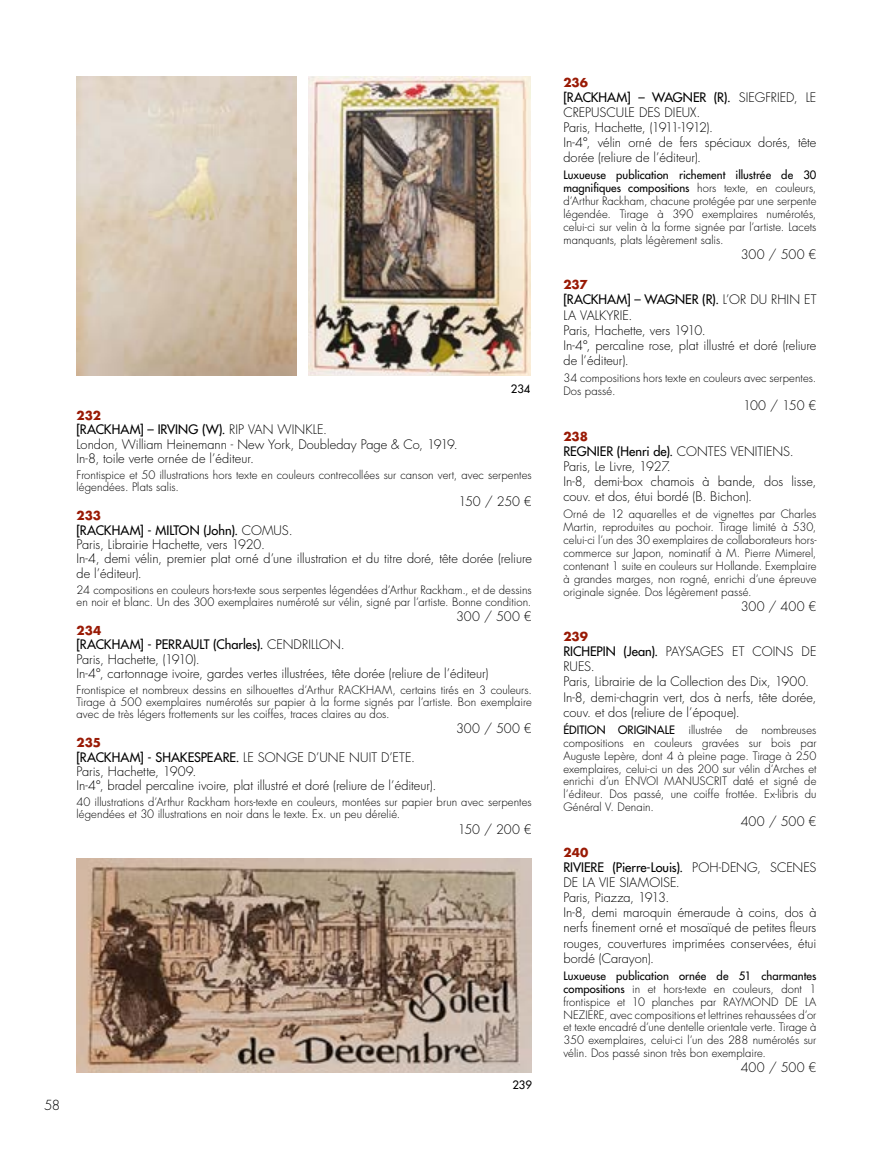
<style>
.page{position:relative;width:893px;height:1149px;background:#fff}
.page>*{position:absolute;margin:0;border:0;box-sizing:border-box;transform-origin:0 0}
.t1{font:300 13.5px "Futura Std";color:#000}
.t2{font:300 12.75px/15.1px "Futura Std";color:#000}
.t3{font:700 12px "Futura Std";letter-spacing:-.005em;color:#991a05}
.t4{font:300 11.25px/12.9px "Futura Std";letter-spacing:.005em;color:#000;text-align:justify}
.t5{font:500 11.25px "Futura Std";color:#000}
.s1{font-weight:500}
</style>
<div class="page">
<img style="left:309px;top:77px;width:221px;height:298px">
<img style="left:77px;top:858px;width:455px;height:213px">
<p class="t5" style="left:511px;top:381px;width:21px">234</p>
<p class="t3" style="left:77px;top:407px;width:26px">232</p>
<p class="t2" style="left:77px;top:423px;width:383px;line-height:14.2px"><span class="s1">[RACKHAM] – IRVING (W).</span> RIP VAN WINKLE.<br>London, William Heinemann - New York, Doubleday Page &amp; Co, 1919.<br>In-8, toile verte ornée de l’éditeur.</p>
<p class="t4" style="left:77px;top:469px;width:457px;line-height:12px">Frontispice et 50 illustrations hors texte en couleurs contrecollées sur canson vert, avec serpentes légendées. Plats salis.</p>
<p class="t2" style="left:458px;top:494px;width:75px">150 / 250 €</p>
<p class="t3" style="left:77px;top:508px;width:26px">233</p>
<p class="t2" style="left:77px;top:523px;width:457px;line-height:14.2px"><span class="s1">[RACKHAM] - MILTON (John).</span> COMUS.<br>Paris, Librairie Hachette, vers 1920.<br>In-4, demi vélin, premier plat orné d’une illustration et du titre doré, tête dorée (reliure de l’éditeur).</p>
<p class="t4" style="left:77px;top:584px;width:457px;line-height:12px">24 compositions en couleurs hors-texte sous serpentes légendées d’Arthur Rackham., et de dessins en noir et blanc. Un des 300 exemplaires numéroté sur vélin, signé par l’artiste. Bonne condition.</p>
<p class="t2" style="left:456px;top:608px;width:77px">300 / 500 €</p>
<p class="t3" style="left:77px;top:622px;width:26px">234</p>
<p class="t2" style="left:77px;top:637px;width:413px;line-height:14.2px"><span class="s1">[RACKHAM] - PERRAULT (Charles).</span> CENDRILLON.<br>Paris, Hachette, (1910).<br>In-4°, cartonnage ivoire, gardes vertes illustrées, tête dorée (reliure de l’éditeur)</p>
<p class="t4" style="left:77px;top:684px;width:457px;line-height:12px">Frontispice et nombreux dessins en silhouettes d’Arthur RACKHAM, certains tirés en 3 couleurs.<br>Tirage à 500 exemplaires numérotés sur papier à la forme signés par l’artiste. Bon exemplaire avec de très légers frottements sur les coiffes, traces claires au dos.</p>
<p class="t2" style="left:456px;top:721px;width:77px">300 / 500 €</p>
<p class="t3" style="left:77px;top:734px;width:26px">235</p>
<p class="t2" style="left:77px;top:750px;width:361px;line-height:14.2px"><span class="s1">[RACKHAM] - SHAKESPEARE.</span> LE SONGE D’UNE NUIT D’ETE.<br>Paris, Hachette, 1909.<br>In-4°, bradel percaline ivoire, plat illustré et doré (reliure de l’éditeur).</p>
<p class="t4" style="left:77px;top:796px;width:457px;line-height:12px">40 illustrations d’Arthur Rackham hors-texte en couleurs, montées sur papier brun avec serpentes légendées et 30 illustrations en noir dans le texte. Ex. un peu dérelié.</p>
<p class="t2" style="left:458px;top:821px;width:76px">150 / 200 €</p>
<p class="t1" style="left:44px;top:1096px;width:18px">58</p>
<p class="t5" style="left:512px;top:1077px;width:21px">239</p>
<p class="t3" style="left:563px;top:74px;width:26px">236</p>
<p class="t2" style="left:563px;top:90px;width:255px"><span class="s1">[RACKHAM] – WAGNER (R).</span> SIEGFRIED, LE CREPUSCULE DES DIEUX.<br>Paris, Hachette, (1911-1912).<br>In-4°, vélin orné de fers spéciaux dorés, tête dorée (reliure de l’éditeur).</p>
<p class="t4" style="left:563px;top:169px;width:255px"><span class="s1">Luxueuse publication richement illustrée de 30 magnifiques compositions</span> hors texte, en couleurs, d’Arthur Rackham, chacune protégée par une serpente légendée. Tirage à 390 exemplaires numérotés, celui-ci sur velin à la forme signée par l’artiste. Lacets manquants, plats légèrement salis.</p>
<p class="t2" style="left:741px;top:247px;width:77px">300 / 500 €</p>
<p class="t3" style="left:563px;top:277px;width:26px">237</p>
<p class="t2" style="left:563px;top:292px;width:255px"><span class="s1">[RACKHAM] – WAGNER (R).</span> L’OR DU RHIN ET<br>LA VALKYRIE.<br>Paris, Hachette, vers 1910.<br>In-4°, percaline rose, plat illustré et doré (reliure de l’éditeur).</p>
<p class="t4" style="left:563px;top:372px;width:255px">34 compositions hors texte en couleurs avec serpentes.<br>Dos passé.</p>
<p class="t2" style="left:743px;top:398px;width:75px">100 / 150 €</p>
<p class="t3" style="left:563px;top:428px;width:26px">238</p>
<p class="t2" style="left:563px;top:443px;width:255px"><span class="s1">REGNIER (Henri de).</span> CONTES VENITIENS.<br>Paris, Le Livre, 1927.<br>In-8, demi-box chamois à bande, dos lisse, couv. et dos, étui bordé (B. Bichon).</p>
<p class="t4" style="left:563px;top:508px;width:255px">Orné de 12 aquarelles et de vignettes par Charles Martin, reproduites au pochoir. Tirage limité à 530, celui-ci l’un des 30 exemplaires de collaborateurs hors&shy;commerce sur Japon, nominatif à M. Pierre Mimerel, contenant 1 suite en couleurs sur Hollande. Exemplaire à grandes marges, non rogné, enrichi d’une épreuve originale signée. Dos légèrement passé.</p>
<p class="t2" style="left:741px;top:598px;width:77px">300 / 400 €</p>
<p class="t3" style="left:563px;top:628px;width:26px">239</p>
<p class="t2" style="left:563px;top:644px;width:255px"><span class="s1">RICHEPIN (Jean).</span> PAYSAGES ET COINS DE RUES.<br>Paris, Librairie de la Collection des Dix, 1900.<br>In-8, demi-chagrin vert, dos à nerfs, tête dorée, couv. et dos (reliure de l’époque).</p>
<p class="t4" style="left:563px;top:723px;width:255px"><span class="s1">ÉDITION ORIGINALE</span> illustrée de nombreuses compositions en couleurs gravées sur bois par Auguste Lepère, dont 4 à pleine page. Tirage à 250 exemplaires, celui-ci un des 200 sur vélin d’Arches et enrichi d’un ENVOI MANUSCRIT daté et signé de l’éditeur. Dos passé, une coiffe frottée. Ex-libris du Général V. Denain.</p>
<p class="t2" style="left:741px;top:814px;width:77px">400 / 500 €</p>
<p class="t3" style="left:563px;top:844px;width:26px">240</p>
<p class="t2" style="left:563px;top:859px;width:255px"><span class="s1">RIVIERE (Pierre-Louis).</span> POH-DENG, SCENES DE LA VIE SIAMOISE.<br>Paris, Piazza, 1913.<br>In-8, demi maroquin émeraude à coins, dos à nerfs finement orné et mosaïqué de petites fleurs rouges, couvertures imprimées conservées, étui bordé (Carayon).</p>
<p class="t4" style="left:563px;top:969px;width:255px"><span class="s1">Luxueuse publication ornée de 51 charmantes compositions</span> in et hors-texte en couleurs, dont 1 frontispice et 10 planches par RAYMOND DE LA NEZIERE, avec compositions et lettrines rehaussées d’or et texte encadré d’une dentelle orientale verte. Tirage à 350 exemplaires, celui-ci l’un des 288 numérotés sur vélin. Dos passé sinon très bon exemplaire.</p>
<p class="t2" style="left:741px;top:1060px;width:77px">400 / 500 €</p>
</div>
